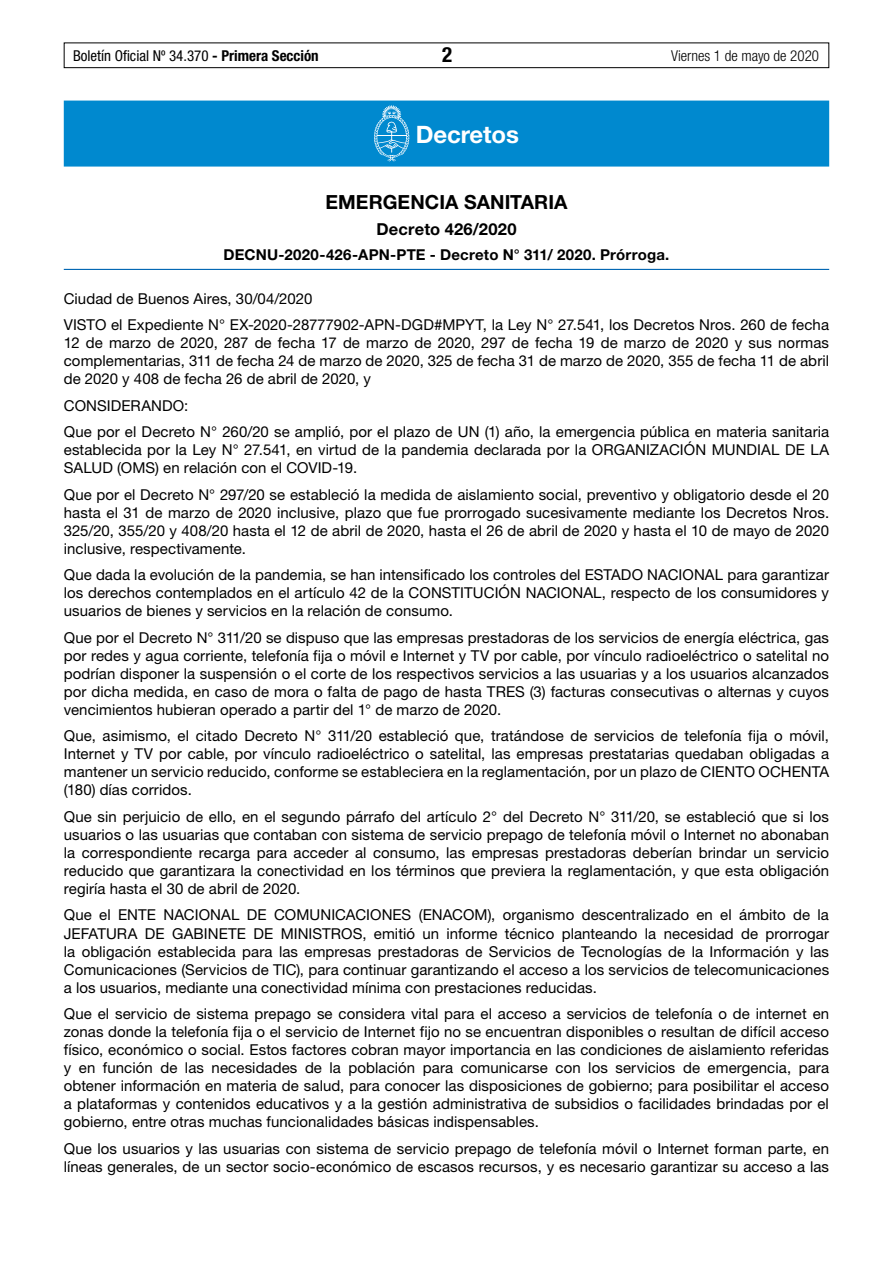
<style>
.page{position:relative;width:893px;height:1263px;background:#fff}
.page>*{position:absolute;margin:0;border:0;box-sizing:border-box;transform-origin:0 0}
.t1{font:700 24px "Helvetica Neue LT Std";letter-spacing:-.005em;color:#fff}
.t2{font:700 condensed 21px "Helvetica Neue LT Std";color:#000}
.t3{font:700 19.5px "Helvetica Neue LT Std";letter-spacing:.005em;color:#000}
.t4{font:700 16.5px "Helvetica Neue LT Std";letter-spacing:.015em;color:#000}
.t5{font:15px/18px "Helvetica Neue LT Std";letter-spacing:.005em;color:#000;text-align:justify}
.t6{font:700 15px "Helvetica Neue LT Std";letter-spacing:.015em;color:#000}
.t7{font:condensed 15px "Helvetica Neue LT Std";color:#000}
.t8{font:300 condensed 15px "Helvetica Neue LT Std";color:#000}
.s1{font-weight:700}
</style>
<div class="page">
<div style="left:64px;top:43px;width:765px;height:25px;border:1px solid #000"></div>
<div style="left:64px;top:101px;width:765px;height:66px;background:#0089cf"></div>
<hr style="left:64px;top:269px;width:765px;height:1px;background:#0066b3">
<svg style="left:374px;top:105px;width:35px;height:56px"></svg>
<p class="t7" style="left:73px;top:47px;width:247px">Boletín Oficial Nº 34.370 <span class="s1">- Primera Sección</span></p>
<h2 class="t2" style="left:442px;top:42px;width:12px">2</h2>
<p class="t8" style="left:671px;top:47px;width:149px">Viernes 1 de mayo de 2020</p>
<h1 class="t1" style="left:416px;top:120px;width:105px">Decretos</h1>
<h3 class="t3" style="left:325px;top:190px;width:244px">EMERGENCIA SANITARIA</h3>
<p class="t4" style="left:376px;top:219px;width:142px">Decreto 426/2020</p>
<p class="t6" style="left:223px;top:246px;width:447px">DECNU-2020-426-APN-PTE - Decreto N° 311/ 2020. Prórroga.</p>
<p class="t5" style="left:64px;top:285px;width:767px;line-height:26.5px">Ciudad de Buenos Aires, 30/04/2020<br>VISTO el Expediente N° EX-2020-28777902-APN-DGD#MPYT, la Ley N° 27.541, los Decretos Nros. 260 de fecha</p>
<p class="t5" style="left:64px;top:334px;width:767px">12 de marzo de 2020, 287 de fecha 17 de marzo de 2020, 297 de fecha 19 de marzo de 2020 y sus normas complementarias, 311 de fecha 24 de marzo de 2020, 325 de fecha 31 de marzo de 2020, 355 de fecha 11 de abril de 2020 y 408 de fecha 26 de abril de 2020, y</p>
<p class="t5" style="left:64px;top:392px;width:767px;line-height:26.5px">CONSIDERANDO:<br>Que por el Decreto N° 260/20 se amplió, por el plazo de UN (1) año, la emergencia pública en materia sanitaria</p>
<p class="t5" style="left:64px;top:441px;width:767px">establecida por la Ley N° 27.541, en virtud de la pandemia declarada por la ORGANIZACIÓN MUNDIAL DE LA<br>SALUD (OMS) en relación con el COVID-19.</p>
<p class="t5" style="left:64px;top:485px;width:767px">Que por el Decreto N° 297/20 se estableció la medida de aislamiento social, preventivo y obligatorio desde el 20 hasta el 31 de marzo de 2020 inclusive, plazo que fue prorrogado sucesivamente mediante los Decretos Nros.<br>325/20, 355/20 y 408/20 hasta el 12 de abril de 2020, hasta el 26 de abril de 2020 y hasta el 10 de mayo de 2020 inclusive, respectivamente.</p>
<p class="t5" style="left:64px;top:566px;width:767px">Que dada la evolución de la pandemia, se han intensificado los controles del ESTADO NACIONAL para garantizar los derechos contemplados en el artículo 42 de la CONSTITUCIÓN NACIONAL, respecto de los consumidores y usuarios de bienes y servicios en la relación de consumo.</p>
<p class="t5" style="left:64px;top:628px;width:767px">Que por el Decreto N° 311/20 se dispuso que las empresas prestadoras de los servicios de energía eléctrica, gas por redes y agua corriente, telefonía fija o móvil e Internet y TV por cable, por vínculo radioeléctrico o satelital no podrían disponer la suspensión o el corte de los respectivos servicios a las usuarias y a los usuarios alcanzados por dicha medida, en caso de mora o falta de pago de hasta TRES (3) facturas consecutivas o alternas y cuyos vencimientos hubieran operado a partir del 1° de marzo de 2020.</p>
<p class="t5" style="left:64px;top:727px;width:767px">Que, asimismo, el citado Decreto N° 311/20 estableció que, tratándose de servicios de telefonía fija o móvil, Internet y TV por cable, por vínculo radioeléctrico o satelital, las empresas prestatarias quedaban obligadas a mantener un servicio reducido, conforme se estableciera en la reglamentación, por un plazo de CIENTO OCHENTA (180) días corridos.</p>
<p class="t5" style="left:64px;top:807px;width:767px">Que sin perjuicio de ello, en el segundo párrafo del artículo 2° del Decreto N° 311/20, se estableció que si los usuarios o las usuarias que contaban con sistema de servicio prepago de telefonía móvil o Internet no abonaban la correspondiente recarga para acceder al consumo, las empresas prestadoras deberían brindar un servicio reducido que garantizara la conectividad en los términos que previera la reglamentación, y que esta obligación regiría hasta el 30 de abril de 2020.</p>
<p class="t5" style="left:64px;top:906px;width:767px">Que el ENTE NACIONAL DE COMUNICACIONES (ENACOM), organismo descentralizado en el ámbito de la JEFATURA DE GABINETE DE MINISTROS, emitió un informe técnico planteando la necesidad de prorrogar la obligación establecida para las empresas prestadoras de Servicios de Tecnologías de la Información y las Comunicaciones (Servicios de TIC), para continuar garantizando el acceso a los servicios de telecomunicaciones a los usuarios, mediante una conectividad mínima con prestaciones reducidas.</p>
<p class="t5" style="left:64px;top:1004px;width:767px">Que el servicio de sistema prepago se considera vital para el acceso a servicios de telefonía o de internet en zonas donde la telefonía fija o el servicio de Internet fijo no se encuentran disponibles o resultan de difícil acceso físico, económico o social. Estos factores cobran mayor importancia en las condiciones de aislamiento referidas y en función de las necesidades de la población para comunicarse con los servicios de emergencia, para obtener información en materia de salud, para conocer las disposiciones de gobierno; para posibilitar el acceso a plataformas y contenidos educativos y a la gestión administrativa de subsidios o facilidades brindadas por el gobierno, entre otras muchas funcionalidades básicas indispensables.</p>
<p class="t5" style="left:64px;top:1139px;width:767px">Que los usuarios y las usuarias con sistema de servicio prepago de telefonía móvil o Internet forman parte, en líneas generales, de un sector socio-económico de escasos recursos, y es necesario garantizar su acceso a las</p>
</div>
